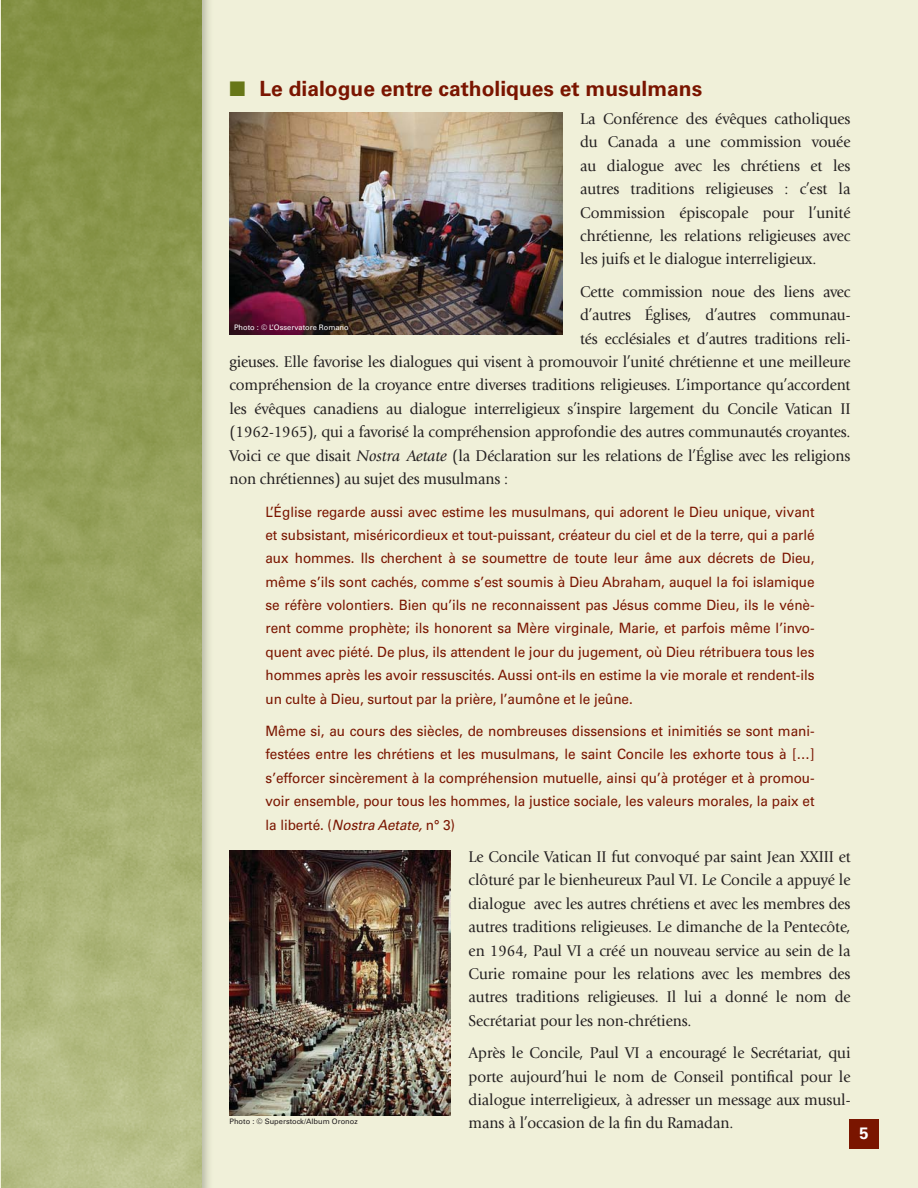
<style>
.page{position:relative;width:918px;height:1188px;background:#f0f0d9}
.page>*{position:absolute;margin:0;border:0;box-sizing:border-box;transform-origin:0 0}
.t1{font:700 21px "Univers LT Std";color:#7a1500}
.t2{font:700 16.5px "Univers LT Std";color:#fff}
.t3{font:16.2px/23.4px "Giovanni Std";letter-spacing:-.01em;color:#231f20;text-align:justify;scale:.95 1}
.t4{font:14.25px/23.4px "Univers LT Std";letter-spacing:-.005em;color:#7a1500;text-align:justify;scale:.95 1}
.t5{font:7.5px "Univers LT Std";color:#231f20}
.t6{font:7.5px "Univers LT Std";color:#fff}
.s1{color:#677718}
.s2{font-style:italic}
</style>
<div class="page">
<img style="left:1px;top:0;width:208px;height:1188px">
<div style="left:849px;top:1119px;width:30px;height:30px;background:#7a1500"></div>
<img style="left:230px;top:113px;width:332px;height:221px">
<img style="left:230px;top:851px;width:221px;height:264px">
<p class="t1" style="left:230px;top:80px;width:474px"><span class="s1">■</span> Le dialogue entre catholiques et musulmans</p>
<p class="t3" style="left:580px;top:109px;width:286px">La Conférence des évêques catholiques du Canada a une commission vouée au dialogue avec les chrétiens et les autres traditions religieuses : c’est la Commission épiscopale pour l’unité chrétienne, les relations religieuses avec les juifs et le dialogue interreligieux.</p>
<p class="t3" style="left:580px;top:281px;width:286px">Cette commission noue des liens avec</p>
<p class="t3" style="left:580px;top:305px;width:286px">d’autres Églises, d’autres communau-</p>
<p class="t3" style="left:580px;top:328px;width:286px">tés ecclésiales et d’autres traditions reli-</p>
<p class="t3" style="left:230px;top:352px;width:655px">gieuses. Elle favorise les dialogues qui visent à promouvoir l’unité chrétienne et une meilleure</p>
<p class="t3" style="left:230px;top:375px;width:655px">compréhension de la croyance entre diverses traditions religieuses. L’importance qu’accordent</p>
<p class="t3" style="left:230px;top:398px;width:655px">les évêques canadiens au dialogue interreligieux s’inspire largement du Concile Vatican II</p>
<p class="t3" style="left:230px;top:422px;width:655px">(1962-1965), qui a favorisé la compréhension approfondie des autres communautés croyantes.</p>
<p class="t3" style="left:230px;top:445px;width:655px">Voici ce que disait <span class="s2">Nostra Aetate</span> (la Déclaration sur les relations de l’Église avec les religions</p>
<p class="t3" style="left:230px;top:469px;width:295px">non chrétiennes) au sujet des musulmans :</p>
<p class="t4" style="left:266px;top:500px;width:580px">L’Église regarde aussi avec estime les musulmans, qui adorent le Dieu unique, vivant et subsistant, miséricordieux et tout-puissant, créateur du ciel et de la terre, qui a parlé aux hommes. Ils cherchent à se soumettre de toute leur âme aux décrets de Dieu, même s’ils sont cachés, comme s’est soumis à Dieu Abraham, auquel la foi islamique se réfère volontiers. Bien qu’ils ne reconnaissent pas Jésus comme Dieu, ils le vénè&shy;rent comme prophète; ils honorent sa Mère virginale, Marie, et parfois même l’invo&shy;quent avec piété. De plus, ils attendent le jour du jugement, où Dieu rétribuera tous les hommes après les avoir ressuscités. Aussi ont-ils en estime la vie morale et rendent-ils un culte à Dieu, surtout par la prière, l’aumône et le jeûne.</p>
<p class="t4" style="left:266px;top:720px;width:580px">Même si, au cours des siècles, de nombreuses dissensions et inimitiés se sont mani&shy;festées entre les chrétiens et les musulmans, le saint Concile les exhorte tous à […] s’efforcer sincèrement à la compréhension mutuelle, ainsi qu’à protéger et à promou&shy;voir ensemble, pour tous les hommes, la justice sociale, les valeurs morales, la paix et la liberté. (<span class="s2">Nostra Aetate,</span> n° 3)</p>
<p class="t3" style="left:469px;top:847px;width:404px">Le Concile Vatican II fut convoqué par saint Jean XXIII et clôturé par le bienheureux Paul VI. Le Concile a appuyé le dialogue avec les autres chrétiens et avec les membres des autres traditions religieuses. Le dimanche de la Pentecôte, en 1964, Paul VI a créé un nouveau service au sein de la Curie romaine pour les relations avec les membres des autres traditions religieuses. Il lui a donné le nom de Secrétariat pour les non-chrétiens.</p>
<p class="t3" style="left:469px;top:1043px;width:404px">Après le Concile, Paul VI a encouragé le Secrétariat, qui porte aujourd’hui le nom de Conseil pontifical pour le dialogue interreligieux, à adresser un message aux musul&shy;mans à l’occasion de la fin du Ramadan.</p>
<p class="t6" style="left:234px;top:324px;width:116px">Photo : © L’Osservatore Romano</p>
<p class="t5" style="left:230px;top:1118px;width:130px">Photo : © Superstock/Album Oronoz</p>
<p class="t2" style="left:859px;top:1126px;width:11px">5</p>
</div>
